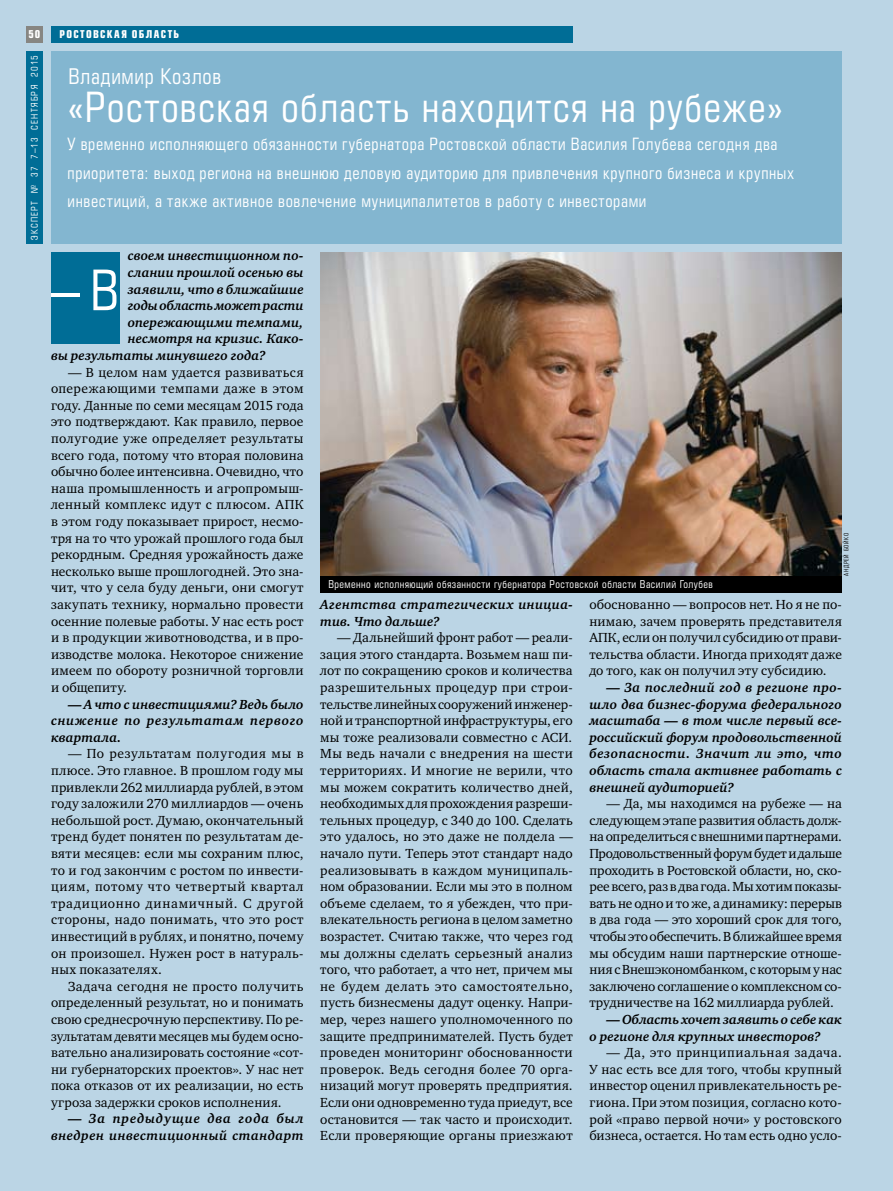
<style>
.page{position:relative;width:893px;height:1191px;background:#bbd5e5}
.page>*{position:absolute;margin:0;border:0;box-sizing:border-box;transform-origin:0 0}
.t1{font:54.15px "Europe Cond";color:#fff}
.t2{font:40.5px "Europe Cond";letter-spacing:.03em;color:#fff}
.t3{font:21px "Europe Cond";letter-spacing:.03em;color:#fff}
.t4{font:16.5px/28.5px "Europe Cond";letter-spacing:.035em;color:#fff}
.t5{font:13.5px/16.6px "Charter ITC";letter-spacing:.015em;color:#000;text-align:justify}
.t6{font:italic 700 13.5px/16.6px "Charter ITC";letter-spacing:.01em;color:#000;text-align:justify}
.t7{font:italic 700 13.5px/16.6px "Charter ITC";letter-spacing:.04em;color:#000;text-align:right}
.t8{font:italic 700 13.5px "Charter ITC";letter-spacing:-.01em;color:#000}
.t9{font:10.5px "Europe Cond";letter-spacing:.04em;color:#fff}
.t10{font:700 10.5px "Europe Cond";letter-spacing:.13em;color:#fff}
.t11{font:9px "Europe Cond";letter-spacing:.13em;color:#fff}
.t12{font:6px "Europe Cond";letter-spacing:.1em;color:#000}
.s1{font-style:italic}
</style>
<div class="page">
<div style="left:51px;top:26px;width:522px;height:17px;background:#006d96"></div>
<div style="left:26px;top:26px;width:17px;height:17px;background:#878682"></div>
<div style="left:26px;top:51px;width:17px;height:193px;background:#006d96"></div>
<div style="left:51px;top:252px;width:68px;height:91px;background:#006d96"></div>
<div style="left:51px;top:51px;width:791px;height:193px;background:#83b6d0"></div>
<img style="left:320px;top:252px;width:522px;height:324px">
<div style="left:320px;top:576px;width:522px;height:16px;background:#000"></div>
<p class="t10" style="left:29px;top:28px;width:13px">50</p>
<p class="t10" style="left:60px;top:28px;width:121px">РОСТОВСКАЯ ОБЛАСТЬ</p>
<p class="t11" style="left:29px;top:239px;width:186px;rotate:-90deg">ЭКСПЕРТ № 37 7–13 СЕНТЯБРЯ 2015</p>
<h1 class="t1" style="left:51px;top:256px;width:70px">– В</h1>
<h3 class="t3" style="left:68px;top:63px;width:154px">Владимир Козлов</h3>
<h2 class="t2" style="left:68px;top:82px;width:717px">«Ростовская область находится на рубеже»</h2>
<p class="t4" style="left:68px;top:130px;width:728px">У временно исполняющего обязанности губернатора Ростовской области Василия Голубева сегодня два приоритета: выход региона на внешнюю деловую аудиторию для привлечения крупного бизнеса и крупных инвестиций, а также активное вовлечение муниципалитетов в работу с инвесторами</p>
<p class="t6" style="left:128px;top:248px;width:177px">своем инвестиционном по-</p>
<p class="t6" style="left:128px;top:264px;width:177px">слании прошлой осенью вы</p>
<p class="t6" style="left:128px;top:281px;width:177px">заявили, что в ближайшие</p>
<p class="t8" style="left:128px;top:297px;width:177px">годы область может расти</p>
<p class="t6" style="left:128px;top:314px;width:177px">опережающими темпами,</p>
<p class="t6" style="left:128px;top:330px;width:177px">несмотря на кризис. Како-</p>
<p class="t6" style="left:51px;top:347px;width:216px">вы результаты минувшего года?</p>
<p class="t5" style="left:51px;top:364px;width:254px;text-indent:17px">— В целом нам удается развиваться опережающими темпами даже в этом году. Данные по семи месяцам 2015 года это подтверждают. Как правило, первое полугодие уже определяет результаты всего года, потому что вторая половина обычно более интенсивна. Очевидно, что наша промышленность и агропромыш&shy;ленный комплекс идут с плюсом. АПК в этом году показывает прирост, несмо&shy;тря на то что урожай прошлого года был рекордным. Средняя урожайность даже несколько выше прошлогодней. Это зна&shy;чит, что у села буду деньги, они смогут закупать технику, нормально провести осенние полевые работы. У нас есть рост и в продукции животноводства, и в про&shy;изводстве молока. Некоторое снижение имеем по обороту розничной торговли и общепиту.</p>
<p class="t6" style="left:51px;top:695px;width:254px;text-indent:17px">— А что с инвестициями? Ведь было снижение по результатам первого квартала.</p>
<p class="t5" style="left:51px;top:745px;width:254px;text-indent:17px">— По результатам полугодия мы в плюсе. Это главное. В прошлом году мы привлекли 262 миллиарда рублей, в этом году заложили 270 миллиардов — очень небольшой рост. Думаю, окончательный тренд будет понятен по результатам де&shy;вяти месяцев: если мы сохраним плюс, то и год закончим с ростом по инвести&shy;циям, потому что четвертый квартал традиционно динамичный. С другой стороны, надо понимать, что это рост инвестиций в рублях, и понятно, почему он произошел. Нужен рост в натураль&shy;ных показателях.</p>
<p class="t5" style="left:51px;top:977px;width:254px;text-indent:17px">Задача сегодня не просто получить определенный результат, но и понимать свою среднесрочную перспективу. По ре&shy;зультатам девяти месяцев мы будем осно&shy;вательно анализировать состояние «сот&shy;ни губернаторских проектов». У нас нет пока отказов от их реализации, но есть угроза задержки сроков исполнения.</p>
<p class="t7" style="left:51px;top:1110px;width:254px">— За предыдущие два года был внедрен инвестиционный стандарт</p>
<p class="t12" style="left:842px;top:576px;width:44px;rotate:-90deg">АНДРЕЙ БОЙКО</p>
<p class="t9" style="left:328px;top:577px;width:386px">Временно исполняющий обязанности губернатора Ростовской области Василий Голубев</p>
<p class="t5" style="left:589px;top:596px;width:254px">обоснованно — вопросов нет. Но я не по&shy;нимаю, зачем проверять представителя АПК, если он получил субсидию от прави&shy;тельства области. Иногда приходят даже до того, как он получил эту субсидию.</p>
<p class="t6" style="left:589px;top:679px;width:254px;text-indent:17px">— За последний год в регионе про&shy;шло два бизнес-форума федерального масштаба — в том числе первый все&shy;российский форум продовольственной безопасности. Значит ли это, что область стала активнее работать с внешней аудиторией?</p>
<p class="t5" style="left:589px;top:795px;width:254px;text-indent:17px">— Да, мы находимся на рубеже — на следующем этапе развития область долж&shy;на определиться с внешними партнерами.<br>Продовольственный форум будет и дальше проходить в Ростовской области, но, ско&shy;рее всего, раз в два года. Мы хотим показы&shy;вать не одно и то же, а динамику: перерыв в два года — это хороший срок для того, чтобы это обеспечить. Вближайшее время мы обсудим наши партнерские отноше&shy;ния с Внешэкономбанком, с которым у нас заключено соглашение о комплексном со&shy;трудничестве на 162 миллиарда рублей.</p>
<p class="t6" style="left:589px;top:1011px;width:254px;text-indent:17px">— Область хочет заявить о себе как о регионе для крупных инвесторов?</p>
<p class="t5" style="left:589px;top:1044px;width:254px;text-indent:17px">— Да, это принципиальная задача.<br>У нас есть все для того, чтобы крупный инвестор оценил привлекательность ре&shy;гиона. При этом позиция, согласно кото&shy;рой «право первой ночи» у ростовского бизнеса, остается. Но там есть одно усло-</p>
<p class="t6" style="left:320px;top:596px;width:254px">Агентства стратегических инициа&shy;тив. Что дальше?</p>
<p class="t5" style="left:320px;top:629px;width:254px;text-indent:17px">— Дальнейший фронт работ — реали&shy;зация этого стандарта. Возьмем наш пи&shy;лот по сокращению сроков и количества разрешительных процедур при строи&shy;тельстве линейных сооружений инженер&shy;ной и транспортной инфраструктуры, его мы тоже реализовали совместно с АСИ<span class="s1">.<br></span>Мы ведь начали с внедрения на шести территориях. И многие не верили, что мы можем сократить количество дней, необходимых для прохождения разреши&shy;тельных процедур, с 340 до 100. Сделать это удалось, но это даже не полдела — начало пути. Теперь этот стандарт надо реализовывать в каждом муниципаль&shy;ном образовании. Если мы это в полном объеме сделаем, то я убежден, что при&shy;влекательность региона в целом заметно возрастет. Считаю также, что через год мы должны сделать серьезный анализ того, что работает, а что нет, причем мы не будем делать это самостоятельно, пусть бизнесмены дадут оценку. Напри&shy;мер, через нашего уполномоченного по защите предпринимателей. Пусть будет проведен мониторинг обоснованности проверок. Ведь сегодня более 70 орга&shy;низаций могут проверять предприятия.<br>Если они одновременно туда приедут, все остановится — так часто и происходит.<br>Если проверяющие органы приезжают</p>
</div>
